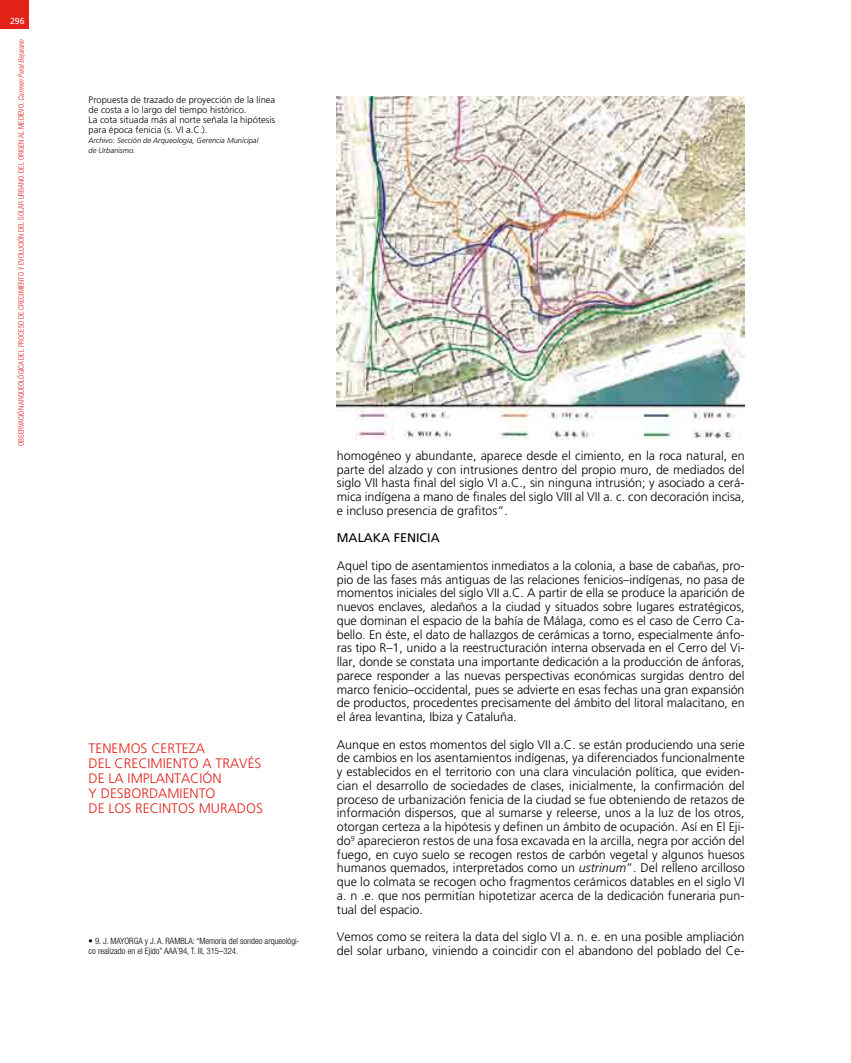
<style>
.page{position:relative;width:851px;height:1063px;background:#fff}
.page>*{position:absolute;margin:0;border:0;box-sizing:border-box;transform-origin:0 0}
.t1{font:300 13.75px/15px "Frutiger";color:#e32119}
.t2{font:300 12.5px/13.8px "Frutiger";color:#000;text-align:justify}
.t3{font:12.5px "Frutiger";color:#000}
.t4{font:300 9.38px/10px "Frutiger";color:#000}
.t5{font:300 condensed 8.75px/10px "Helvetica Neue";color:#000}
.t6{font:8.75px "Frutiger";color:#fff}
.t7{font:300 condensed 7.5px "Helvetica Neue";color:#e32119}
.t8{font:italic 300 7.5px/10px "Frutiger";color:#000}
.s1{font-style:italic}
</style>
<div class="page">
<div style="left:0;top:0;width:28px;height:28px;background:#e32119"></div>
<img style="left:337px;top:96px;width:407px;height:344px">
<p class="t6" style="left:10px;top:16px;width:16px">296</p>
<p class="t7" style="left:17px;top:446px;width:408px;rotate:-90deg">OBSERVACIÓN ARQUEOLÓGICA DEL PROCESO DE CRECIMIENTO Y EVOLUCIÓN DEL SOLAR URBANO. DEL ORIGEN AL MEDIEVO. <span class="s1">Carmen Peral Bejarano</span></p>
<p class="t4" style="left:89px;top:95px;width:188px">Propuesta de trazado de proyección de la línea de costa a lo largo del tiempo histórico.<br>La cota situada más al norte señala la hipótesis para época fenicia (s. VI a.C.).</p>
<p class="t8" style="left:89px;top:136px;width:171px">Archivo: Sección de Arqueología, Gerencia Municipal de Urbanismo.</p>
<p class="t1" style="left:89px;top:741px;width:10px">tenemos</p>
<p class="t1" style="left:151px;top:741px;width:9px">certeza</p>
<p class="t1" style="left:89px;top:756px;width:8px">del</p>
<p class="t1" style="left:115px;top:756px;width:9px">crecimiento</p>
<p class="t1" style="left:202px;top:756px;width:22px">a trav</p>
<p class="t1" style="left:248px;top:756px;width:14px">és</p>
<p class="t1" style="left:89px;top:771px;width:48px">delaimplantación y desbordamiento<br>de los</p>
<p class="t1" style="left:135px;top:801px;width:16px">Recinto</p>
<p class="t1" style="left:188px;top:801px;width:33px">S Murados</p>
<p class="t5" style="left:89px;top:936px;width:213px">• 9. J. MAYORGA y J. A. RAMBLA: “Memoria del sondeo arqueológi&shy;co realizado en el Ejido” AAA´94, T. III, 315–324.</p>
<p class="t2" style="left:337px;top:449px;width:409px">homogéneo y abundante, aparece desde el cimiento, en la roca natural, en parte del alzado y con intrusiones dentro del propio muro, de mediados del siglo VII hasta final del siglo VI a.C., sin ninguna intrusión; y asociado a cerá&shy;mica indígena a mano de finales del siglo VIII al VII a. c. con decoración incisa, e incluso presencia de grafitos”.</p>
<p class="t3" style="left:337px;top:531px;width:104px">MALAKA FENICIA</p>
<p class="t2" style="left:337px;top:559px;width:409px">Aquel tipo de asentamientos inmediatos a la colonia, a base de cabañas, pro&shy;pio de las fases más antiguas de las relaciones fenicios–indígenas, no pasa de momentos iniciales del siglo VII a.C. A partir de ella se produce la aparición de nuevos enclaves, aledaños a la ciudad y situados sobre lugares estratégicos, que dominan el espacio de la bahía de Málaga, como es el caso de Cerro Ca&shy;bello. En éste, el dato de hallazgos de cerámicas a torno, especialmente ánfo&shy;ras tipo R–1, unido a la reestructuración interna observada en el Cerro del Vi&shy;llar, donde se constata una importante dedicación a la producción de ánforas, parece responder a las nuevas perspectivas económicas surgidas dentro del marco fenicio–occidental, pues se advierte en esas fechas una gran expansión de productos, procedentes precisamente del ámbito del litoral malacitano, en el área levantina, Ibiza y Cataluña.</p>
<p class="t2" style="left:337px;top:737px;width:409px">Aunque en estos momentos del siglo VII a.C. se están produciendo una serie de cambios en los asentamientos indígenas, ya diferenciados funcionalmente y establecidos en el territorio con una clara vinculación política, que eviden&shy;cian el desarrollo de sociedades de clases, inicialmente, la confirmación del proceso de urbanización fenicia de la ciudad se fue obteniendo de retazos de información dispersos, que al sumarse y releerse, unos a la luz de los otros, otorgan certeza a la hipótesis y definen un ámbito de ocupación. Así en El Eji&shy;do<sup>9</sup> aparecieron restos de una fosa excavada en la arcilla, negra por acción del fuego, en cuyo suelo se recogen restos de carbón vegetal y algunos huesos humanos quemados, interpretados como un <span class="s1">ustrinum</span>”. Del relleno arcilloso que lo colmata se recogen ocho fragmentos cerámicos datables en el siglo VI a. n .e. que nos permitían hipotetizar acerca de la dedicación funeraria pun&shy;tual del espacio.</p>
<p class="t2" style="left:337px;top:930px;width:409px">Vemos como se reitera la data del siglo VI a. n. e. en una posible ampliación del solar urbano, viniendo a coincidir con el abandono del poblado del Ce-</p>
</div>
